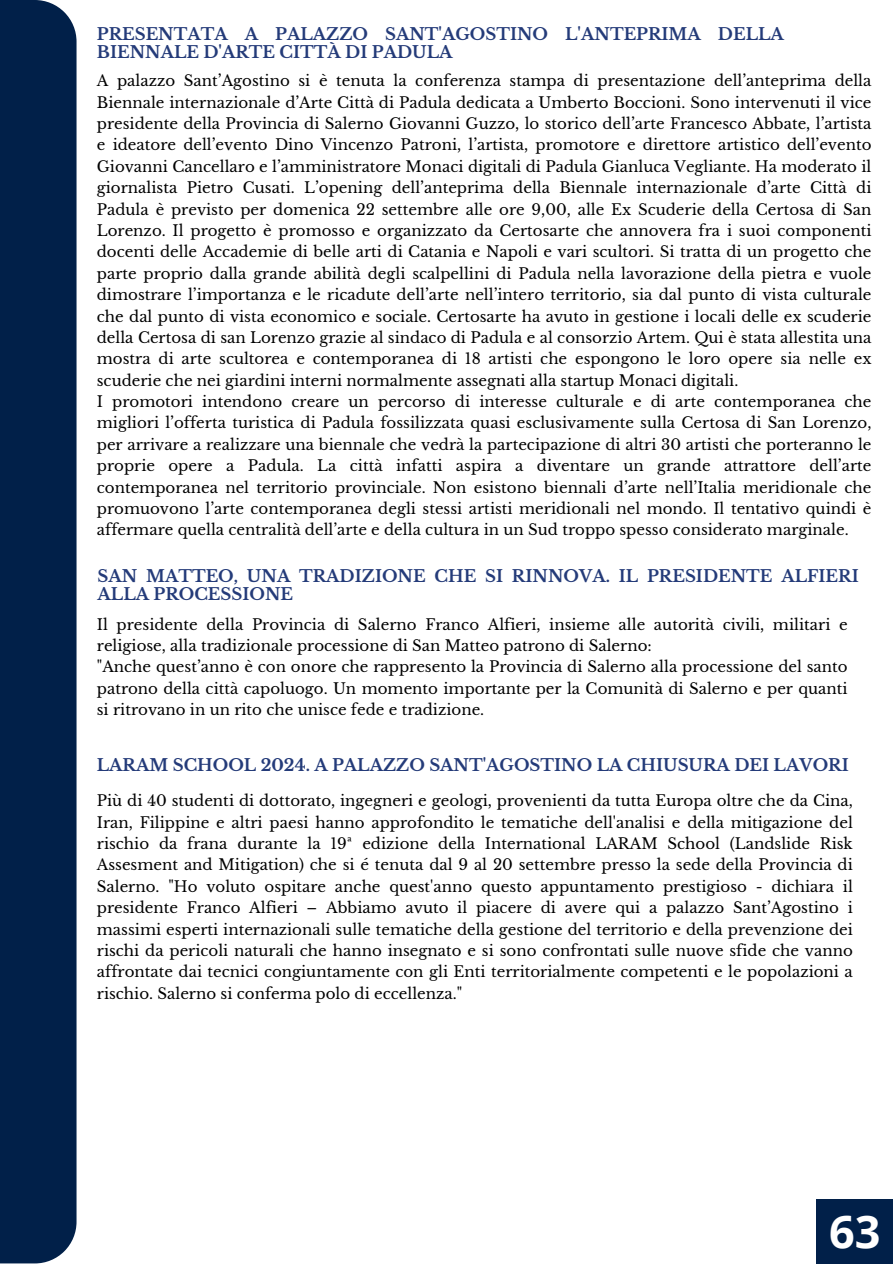
<style>
.page{position:relative;width:893px;height:1264px;background:#fff}
.page>*{position:absolute;margin:0;border:0;box-sizing:border-box;transform-origin:0 0}
.t1{font:700 45px "Open Sans";color:#fff}
.t2{font:700 16.5px/18px "Libre Baskerville";color:#243b79}
.t3{font:15px/21.3px "Libre Baskerville";color:#000;text-align:justify}
</style>
<div class="page">
<div style="left:0;top:0;width:76px;height:1262px;background:#012049"></div>
<div style="left:816px;top:1198px;width:76px;height:65px;background:#012049"></div>
<h2 class="t2" style="left:97px;top:25px;width:688px">PRESENTATA A PALAZZO SANT'AGOSTINO L'ANTEPRIMA DELLA<br>BIENNALE D'ARTE CITTÀ DI PADULA</h2>
<p class="t3" style="left:97px;top:70px;width:776px">A palazzo Sant’Agostino si è tenuta la conferenza stampa di presentazione dell’anteprima della Biennale internazionale d’Arte Città di Padula dedicata a Umberto Boccioni. Sono intervenuti il vice presidente della Provincia di Salerno Giovanni Guzzo, lo storico dell’arte Francesco Abbate, l’artista e ideatore dell’evento Dino Vincenzo Patroni, l’artista, promotore e direttore artistico dell’evento Giovanni Cancellaro e l’amministratore Monaci digitali di Padula Gianluca Vegliante. Ha moderato il giornalista Pietro Cusati. L’opening dell’anteprima della Biennale internazionale d’arte Città di Padula è previsto per domenica 22 settembre alle ore 9,00, alle Ex Scuderie della Certosa di San Lorenzo. Il progetto è promosso e organizzato da Certosarte che annovera fra i suoi componenti docenti delle Accademie di belle arti di Catania e Napoli e vari scultori. Si tratta di un progetto che parte proprio dalla grande abilità degli scalpellini di Padula nella lavorazione della pietra e vuole dimostrare l’importanza e le ricadute dell’arte nell’intero territorio, sia dal punto di vista culturale che dal punto di vista economico e sociale. Certosarte ha avuto in gestione i locali delle ex scuderie della Certosa di san Lorenzo grazie al sindaco di Padula e al consorzio Artem. Qui è stata allestita una mostra di arte scultorea e contemporanea di 18 artisti che espongono le loro opere sia nelle ex scuderie che nei giardini interni normalmente assegnati alla startup Monaci digitali.</p>
<p class="t3" style="left:97px;top:391px;width:776px">I promotori intendono creare un percorso di interesse culturale e di arte contemporanea che migliori l’offerta turistica di Padula fossilizzata quasi esclusivamente sulla Certosa di San Lorenzo, per arrivare a realizzare una biennale che vedrà la partecipazione di altri 30 artisti che porteranno le proprie opere a Padula. La città infatti aspira a diventare un grande attrattore dell’arte contemporanea nel territorio provinciale. Non esistono biennali d’arte nell’Italia meridionale che promuovono l’arte contemporanea degli stessi artisti meridionali nel mondo. Il tentativo quindi è affermare quella centralità dell’arte e della cultura in un Sud troppo spesso considerato marginale.</p>
<p class="t2" style="left:98px;top:567px;width:762px">SAN MATTEO, UNA TRADIZIONE CHE SI RINNOVA. IL PRESIDENTE ALFIERI<br>ALLA PROCESSIONE</p>
<p class="t3" style="left:97px;top:613px;width:752px">Il presidente della Provincia di Salerno Franco Alfieri, insieme alle autorità civili, militari e religiose, alla tradizionale processione di San Matteo patrono di Salerno:</p>
<h2 class="t3" style="left:97px;top:656px;width:752px">"Anche quest’anno è con onore che rappresento la Provincia di Salerno alla processione del santo patrono della città capoluogo. Un momento importante per la Comunità di Salerno e per quanti si ritrovano in un rito che unisce fede e tradizione.</h2>
<p class="t2" style="left:97px;top:755px;width:753px">LARAM SCHOOL 2024. A PALAZZO SANT'AGOSTINO LA CHIUSURA DEI LAVORI</p>
<p class="t3" style="left:97px;top:790px;width:757px">Più di 40 studenti di dottorato, ingegneri e geologi, provenienti da tutta Europa oltre che da Cina, Iran, Filippine e altri paesi hanno approfondito le tematiche dell'analisi e della mitigazione del rischio da frana durante la 19ª edizione della International LARAM School (Landslide Risk Assesment and Mitigation) che si é tenuta dal 9 al 20 settembre presso la sede della Provincia di Salerno. "Ho voluto ospitare anche quest'anno questo appuntamento prestigioso - dichiara il presidente Franco Alfieri – Abbiamo avuto il piacere di avere qui a palazzo Sant’Agostino i massimi esperti internazionali sulle tematiche della gestione del territorio e della prevenzione dei rischi da pericoli naturali che hanno insegnato e si sono confrontati sulle nuove sfide che vanno affrontate dai tecnici congiuntamente con gli Enti territorialmente competenti e le popolazioni a rischio. Salerno si conferma polo di eccellenza."</p>
<h2 class="t1" style="left:829px;top:1199px;width:53px">63</h2>
</div>
